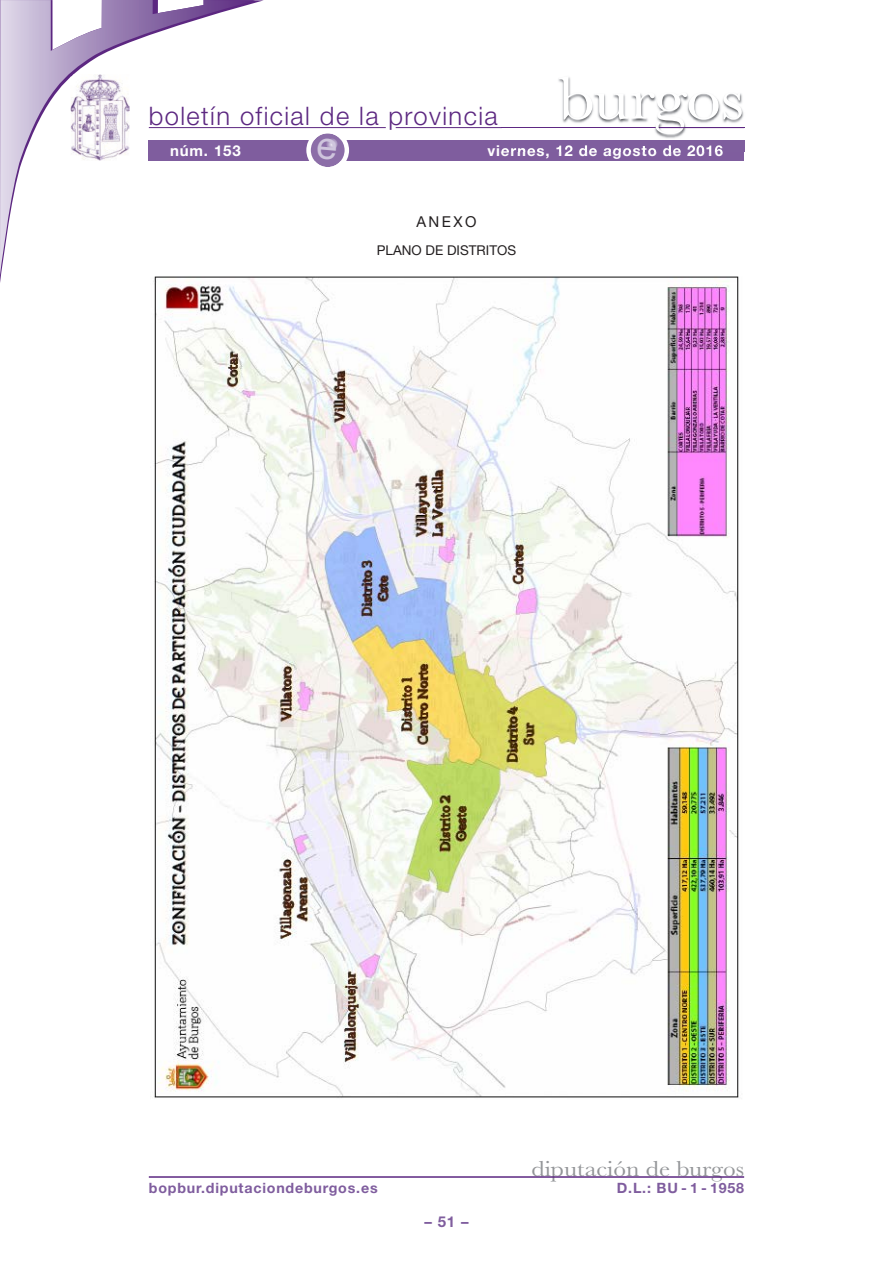
<style>
.page{position:relative;width:893px;height:1263px;background:#fff}
.page>*{position:absolute;margin:0;border:0;box-sizing:border-box;transform-origin:0 0}
.t1{font:63px "Baskerville";letter-spacing:-.01em;color:#fff;scale:1.12 1}
.t2{font:300 25.5px "Helvetica Neue";letter-spacing:.055em;color:#5c2781}
.t3{font:22.5px "Baskerville";color:#939598;scale:1.12 1}
.t4{font:700 15px "Helvetica Neue";letter-spacing:.055em;color:#fff}
.t5{font:15px "Helvetica Neue";letter-spacing:.165em;color:#231f20}
.t6{font:700 15px "Helvetica Neue";color:#7f5d9e}
.t7{font:700 14.25px "Helvetica Neue";letter-spacing:.055em;color:#7f5d9e}
.t8{font:13.5px "Helvetica Neue";color:#231f20}
</style>
<div class="page">
<hr style="left:396px;top:127px;width:348px;height:1px;background:#5c2781">
<hr style="left:149px;top:127px;width:237px;height:1px;background:#5c2781">
<svg style="left:0;top:0;width:255px;height:275px"></svg>
<div style="left:149px;top:140px;width:595px;height:20px;background:#7f5d9e"></div>
<hr style="left:149px;top:1176px;width:595px;height:2px;background:#5c2781">
<img style="left:558px;top:76px;width:187px;height:75px">
<img style="left:558px;top:127px;width:101px;height:1px">
<img style="left:558px;top:140px;width:186px;height:11px">
<img style="left:502px;top:145px;width:63px;height:6px">
<hr style="left:659px;top:127px;width:85px;height:1px;background:#5c2781">
<img style="left:71px;top:74px;width:59px;height:87px">
<img style="left:151px;top:270px;width:588px;height:828px">
<svg style="left:306px;top:133px;width:43px;height:34px"></svg>
<h2 class="t2" style="left:149px;top:100px;width:350px">boletín oficial de la provincia</h2>
<h1 class="t1" style="left:558px;top:60px;width:168px">burgos</h1>
<p class="t4" style="left:170px;top:141px;width:72px">núm. 153</p>
<p class="t4" style="left:487px;top:141px;width:237px">viernes, 12 de agosto de 2016</p>
<p class="t5" style="left:416px;top:213px;width:62px">ANEXO</p>
<p class="t8" style="left:377px;top:242px;width:141px">PLANO DE DISTRITOS</p>
<h3 class="t3" style="left:531px;top:1155px;width:191px">diputación de burgos</h3>
<p class="t7" style="left:149px;top:1179px;width:230px">bopbur.diputaciondeburgos.es</p>
<p class="t7" style="left:617px;top:1179px;width:129px">D.L.: BU - 1 - 1958</p>
<p class="t6" style="left:424px;top:1212px;width:46px">–51–</p>
</div>
